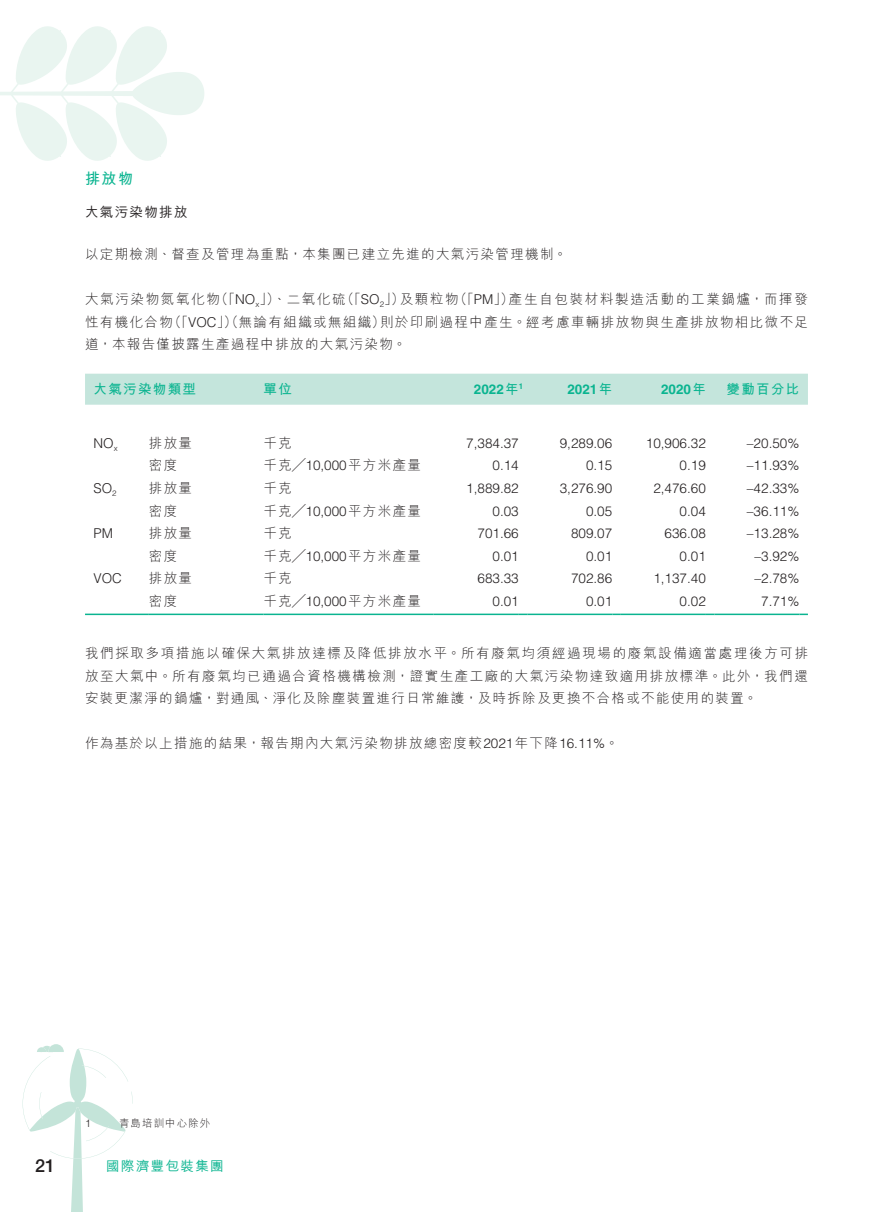
<style>
.page{position:relative;width:893px;height:1212px;background:#fff}
.page>*{position:absolute;margin:0;border:0;box-sizing:border-box;transform-origin:0 0}
.t1{font:500 18px "Helvetica Neue LT Std";color:#231f20}
.t2{font:700 15px "M Hei HK";color:#0ab490}
.t3{font:300 13.5px/22.5px "M Hei HK";letter-spacing:.1em;color:#231f20}
.t4{font:300 13.5px "Helvetica LT Std";color:#231f20}
.t5{font:300 13.5px "M Hei HK";letter-spacing:.125em;color:#231f20}
.t6{font:700 13.5px "Helvetica LT Std";color:#0ab490}
.t7{font:700 13.5px "M Hei HK";letter-spacing:.1em;color:#0ab490}
.t8{font:500 13.5px "M Hei HK";letter-spacing:.1em;color:#0ab490}
.t9{font:500 13.5px "M Hei HK";letter-spacing:.1em;color:#231f20}
.t10{font:300 10.5px "M Hei HK";letter-spacing:.1em;color:#231f20}
.t11{font:300 10.5px "Helvetica LT Std";color:#231f20}
.t12{font:300 7.8px "Helvetica LT Std";color:#231f20}
.t13{font:700 7.8px "Helvetica LT Std";color:#0ab490}
.s1{font-family:"Helvetica LT Std"}
.s2{font-family:"M Hei HK"}
</style>
<div class="page">
<svg style="left:23px;top:1044px;width:110px;height:168px"></svg>
<svg style="left:0;top:26px;width:204px;height:135px"></svg>
<div style="left:85px;top:374px;width:723px;height:31px;background:#c4e5dc"></div>
<hr style="left:85px;top:614px;width:64px;height:1px;background:#0ab490">
<hr style="left:149px;top:614px;width:115px;height:1px;background:#0ab490">
<hr style="left:264px;top:614px;width:170px;height:1px;background:#0ab490">
<hr style="left:434px;top:614px;width:85px;height:1px;background:#0ab490">
<hr style="left:527px;top:614px;width:85px;height:1px;background:#0ab490">
<hr style="left:621px;top:614px;width:85px;height:1px;background:#0ab490">
<hr style="left:714px;top:614px;width:85px;height:1px;background:#0ab490">
<p class="t2" style="left:85px;top:167px;width:49px">排放物</p>
<p class="t9" style="left:85px;top:203px;width:104px">大氣污染物排放</p>
<p class="t3" style="left:85px;top:243px;width:483px">以定期檢測、督查及管理為重點，本集團已建立先進的大氣污染管理機制。</p>
<p class="t5" style="left:509px;top:293px;width:300px">產生自包裝材料製造活動的工業鍋爐，而揮發</p>
<p class="t3" style="left:400px;top:288px;width:61px">及顆粒物</p>
<p class="t5" style="left:85px;top:293px;width:136px">大氣污染物氮氧化物</p>
<p class="t3" style="left:215px;top:288px;width:132px">（「<span class="s1">NO</span><sub>x</sub>」）、二氧化硫</p>
<p class="t3" style="left:341px;top:288px;width:65px">（「<span class="s1">SO</span> 」）</p>
<p class="t3" style="left:454px;top:288px;width:61px">（「<span class="s1">PM</span>」）</p>
<p class="t12" style="left:380px;top:300px;width:6px">2</p>
<p class="t3" style="left:168px;top:311px;width:218px">（「<span class="s1">VOC</span>」）（無論有組織或無組織）</p>
<p class="t3" style="left:380px;top:311px;width:430px">則於印刷過程中產生。經考慮車輛排放物與生產排放物相比微不足</p>
<p class="t3" style="left:85px;top:311px;width:323px">性有機化合物<br>道，本報告僅披露生產過程中排放的大氣污染物。</p>
<p class="t7" style="left:94px;top:380px;width:104px">大氣污染物類型</p>
<p class="t7" style="left:264px;top:380px;width:30px">單位</p>
<p class="t6" style="left:474px;top:381px;width:46px">2022<span class="s2">年</span></p>
<p class="t13" style="left:519px;top:382px;width:6px">1</p>
<p class="t6" style="left:567px;top:381px;width:46px">2021<span class="s2">年</span></p>
<p class="t6" style="left:661px;top:381px;width:46px">2020<span class="s2">年</span></p>
<p class="t7" style="left:726px;top:380px;width:74px">變動百分比</p>
<p class="t4" style="left:94px;top:435px;width:26px">NO<sub>x</sub></p>
<p class="t3" style="left:149px;top:432px;width:45px">排放量</p>
<p class="t3" style="left:264px;top:432px;width:30px">千克</p>
<p class="t4" style="left:466px;top:435px;width:54px">7,384.37</p>
<p class="t4" style="left:560px;top:435px;width:54px">9,289.06</p>
<p class="t4" style="left:646px;top:435px;width:62px">10,906.32</p>
<p class="t4" style="left:747px;top:435px;width:54px">–20.50%</p>
<p class="t3" style="left:149px;top:454px;width:30px">密度</p>
<p class="t3" style="left:264px;top:454px;width:159px">千克╱<span class="s1">10,000</span>平方米產量</p>
<p class="t4" style="left:492px;top:457px;width:28px">0.14</p>
<p class="t4" style="left:586px;top:457px;width:28px">0.15</p>
<p class="t4" style="left:680px;top:457px;width:28px">0.19</p>
<p class="t4" style="left:747px;top:457px;width:54px">–11.93%</p>
<p class="t4" style="left:94px;top:480px;width:20px">SO</p>
<p class="t12" style="left:112px;top:488px;width:6px">2</p>
<p class="t3" style="left:149px;top:477px;width:45px">排放量</p>
<p class="t3" style="left:264px;top:477px;width:30px">千克</p>
<p class="t4" style="left:466px;top:480px;width:54px">1,889.82</p>
<p class="t4" style="left:560px;top:480px;width:54px">3,276.90</p>
<p class="t4" style="left:653px;top:480px;width:54px">2,476.60</p>
<p class="t4" style="left:747px;top:480px;width:54px">–42.33%</p>
<p class="t3" style="left:149px;top:499px;width:30px">密度</p>
<p class="t3" style="left:264px;top:499px;width:159px">千克╱<span class="s1">10,000</span>平方米產量</p>
<p class="t4" style="left:492px;top:502px;width:28px">0.03</p>
<p class="t4" style="left:586px;top:502px;width:28px">0.05</p>
<p class="t4" style="left:680px;top:502px;width:28px">0.04</p>
<p class="t4" style="left:747px;top:502px;width:54px">–36.11%</p>
<p class="t4" style="left:94px;top:525px;width:21px">PM</p>
<p class="t3" style="left:149px;top:522px;width:45px">排放量</p>
<p class="t3" style="left:264px;top:522px;width:30px">千克</p>
<p class="t4" style="left:477px;top:525px;width:43px">701.66</p>
<p class="t4" style="left:571px;top:525px;width:43px">809.07</p>
<p class="t4" style="left:665px;top:525px;width:43px">636.08</p>
<p class="t4" style="left:747px;top:525px;width:54px">–13.28%</p>
<p class="t3" style="left:149px;top:544px;width:30px">密度</p>
<p class="t3" style="left:264px;top:544px;width:159px">千克╱<span class="s1">10,000</span>平方米產量</p>
<p class="t4" style="left:492px;top:547px;width:28px">0.01</p>
<p class="t4" style="left:586px;top:547px;width:28px">0.01</p>
<p class="t4" style="left:680px;top:547px;width:28px">0.01</p>
<p class="t4" style="left:754px;top:547px;width:47px">–3.92%</p>
<p class="t4" style="left:94px;top:570px;width:30px">VOC</p>
<p class="t3" style="left:149px;top:567px;width:45px">排放量</p>
<p class="t3" style="left:264px;top:567px;width:30px">千克</p>
<p class="t4" style="left:477px;top:570px;width:43px">683.33</p>
<p class="t4" style="left:571px;top:570px;width:43px">702.86</p>
<p class="t4" style="left:653px;top:570px;width:54px">1,137.40</p>
<p class="t4" style="left:754px;top:570px;width:47px">–2.78%</p>
<p class="t3" style="left:149px;top:589px;width:30px">密度</p>
<p class="t3" style="left:264px;top:589px;width:159px">千克╱<span class="s1">10,000</span>平方米產量</p>
<p class="t4" style="left:492px;top:592px;width:28px">0.01</p>
<p class="t4" style="left:586px;top:592px;width:28px">0.01</p>
<p class="t4" style="left:680px;top:592px;width:28px">0.02</p>
<p class="t4" style="left:761px;top:592px;width:40px">7.71%</p>
<p class="t3" style="left:85px;top:642px;width:725px;text-align:justify">我們採取多項措施以確保大氣排放達標及降低排放水平。所有廢氣均須經過現場的廢氣設備適當處理後方可排放至大氣中。所有廢氣均已通過合資格機構檢測，證實生產工廠的大氣污染物達致適用排放標準。此外，我們還安裝更潔淨的鍋爐，對通風、淨化及除塵裝置進行日常維護，及時拆除及更換不合格或不能使用的裝置。</p>
<p class="t3" style="left:85px;top:732px;width:535px">作為基於以上措施的結果，報告期內大氣污染物排放總密度較<span class="s1">2021</span>年下降<span class="s1">16.11%</span>。</p>
<h1 class="t1" style="left:35px;top:1154px;width:22px">21</h1>
<p class="t11" style="left:85px;top:1117px;width:7px">1</p>
<p class="t10" style="left:119px;top:1118px;width:93px">青島培訓中心除外</p>
<p class="t8" style="left:106px;top:1156px;width:119px">國際濟豐包裝集團</p>
</div>
